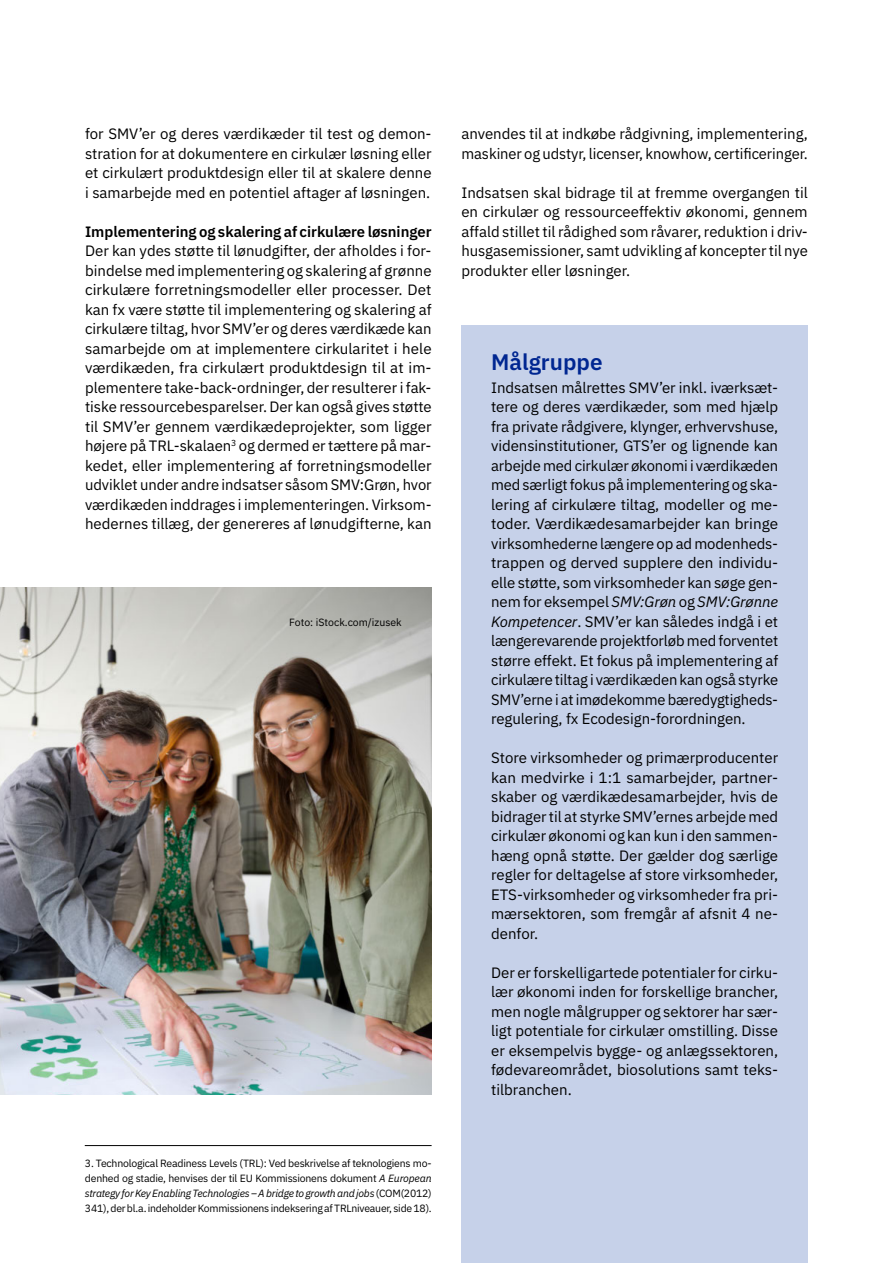
<style>
.page{position:relative;width:893px;height:1263px;background:#fff}
.page>*{position:absolute;margin:0;border:0;box-sizing:border-box;transform-origin:0 0}
.t1{font:600 22.5px "IBM Plex Sans";color:#002691}
.t2{font:15px/19.5px "IBM Plex Sans";color:#000}
.t3{font:600 15px "IBM Plex Sans";color:#000}
.t4{font:10.5px/15px "IBM Plex Sans";letter-spacing:-.02em;color:#000;text-align:justify}
.t5{font:10.5px "IBM Plex Sans";color:#000}
.s1{font-style:italic}
</style>
<div class="page">
<hr style="left:85px;top:1145px;width:347px;height:1px;background:#000">
<div style="left:461px;top:326px;width:347px;height:937px;background:#c6d1e9"></div>
<img style="left:0;top:588px;width:432px;height:507px">
<p class="t2" style="left:85px;top:123px;width:348px;text-align:justify">for SMV’er og deres værdikæder til test og demon&shy;stration for at dokumentere en cirkulær løsning eller et cirkulært produktdesign eller til at skalere denne i samarbejde med en potentiel aftager af løsningen.</p>
<h2 class="t3" style="left:85px;top:220px;width:348px">Implementering og skalering af cirkulære løsninger</h2>
<p class="t2" style="left:85px;top:240px;width:348px;text-align:justify">Der kan ydes støtte til lønudgifter, der afholdes i for&shy;bindelse med implementering og skalering af grønne cirkulære forretningsmodeller eller processer. Det kan fx være støtte til implementering og skalering af cirkulære tiltag, hvor SMV’er og deres værdikæde kan samarbejde om at implementere cirkularitet i hele værdikæden, fra cirkulært produktdesign til at im&shy;plementere take-back-ordninger, der resulterer i fak&shy;tiske ressourcebesparelser. Der kan også gives støtte til SMV’er gennem værdikædeprojekter, som ligger højere på TRL-skalaen<sup>3</sup> og dermed er tættere på mar&shy;kedet, eller implementering af forretningsmodeller udviklet under andre indsatser såsom SMV:Grøn, hvor værdikæden inddrages i implementeringen. Virksom&shy;hedernes tillæg, der genereres af lønudgifterne, kan</p>
<p class="t5" style="left:289px;top:614px;width:114px">Foto: iStock.com/izusek</p>
<p class="t4" style="left:85px;top:1155px;width:348px">3. Technological Readiness Levels (TRL): Ved beskrivelse af teknologiens mo-</p>
<p class="t4" style="left:85px;top:1170px;width:348px">denhed og stadie, henvises der til EU Kommissionens dokument <span class="s1">A European strategy for Key Enabling Technologies – A bridge to growth and jobs</span> (COM(2012)<br>341), der bl.a. indeholder Kommissionens indeksering af TRLniveauer, side 18).</p>
<p class="t2" style="left:461px;top:123px;width:348px">anvendes til at indkøbe rådgivning, implementering, maskiner og udstyr, licenser, knowhow, certificeringer.</p>
<p class="t2" style="left:461px;top:181px;width:348px">Indsatsen skal bidrage til at fremme overgangen til en cirkulær og ressourceeffektiv økonomi, gennem</p>
<p class="t2" style="left:461px;top:240px;width:348px">husgasemissioner, samt udvikling af koncepter til nye produkter eller løsninger.</p>
<p class="t2" style="left:461px;top:220px;width:348px">affald stillet til rådighed som råvarer, reduktion i driv-</p>
<h2 class="t1" style="left:491px;top:345px;width:113px">Målgruppe</h2>
<p class="t2" style="left:491px;top:396px;width:289px;text-align:justify">tere og deres værdikæder, som med hjælp fra private rådgivere, klynger, erhvervs huse, vidensinstitutioner, GTS’er og lignende kan arbejde med cirkulær økonomi i værdikæden</p>
<p class="t2" style="left:491px;top:376px;width:289px">Indsatsen målrettes SMV’er inkl. iværksæt-</p>
<p class="t2" style="left:491px;top:474px;width:289px">med særligt fokus på implementering og ska&shy;lering af cirkulære tiltag, modeller og me-</p>
<p class="t2" style="left:491px;top:532px;width:289px;text-align:justify">virksomhederne længere op ad modenheds&shy;trappen og derved supplere den individu&shy;elle støtte, som virksomheder kan søge gen-</p>
<p class="t2" style="left:491px;top:513px;width:288px">toder. Værdikædesamarbejder kan bringe</p>
<p class="t2" style="left:491px;top:591px;width:289px;text-align:justify">nem for eksempel <span class="s1">SMV:Grøn</span> og <span class="s1">SMV:Grønne Kompetencer</span>. SMV’er kan således indgå i et længerevarende projektforløb med forventet større effekt. Et fokus på implementering af cirkulære tiltag i værdikæden kan også styrke</p>
<p class="t2" style="left:491px;top:708px;width:256px">regulering, fx Ecodesign-forordningen.</p>
<p class="t2" style="left:491px;top:747px;width:289px">Store virksomheder og primærproducenter</p>
<p class="t2" style="left:491px;top:786px;width:289px">skaber og værdikædesamarbejder, hvis de bi drager til at styrke SMV’ernes arbejde med</p>
<p class="t2" style="left:491px;top:844px;width:289px">hæng opnå støtte. Der gælder dog særlige regler for deltagelse af store virksomheder,</p>
<p class="t2" style="left:491px;top:688px;width:289px">SMV’erne i at imødekomme bæredygtigheds-</p>
<p class="t2" style="left:491px;top:766px;width:289px">kan medvirke i 1:1 samarbejder, partner-</p>
<p class="t2" style="left:491px;top:825px;width:289px">cirkulær økonomi og kan kun i den sammen-</p>
<p class="t2" style="left:491px;top:883px;width:289px">ETS-virksomheder og virksomheder fra pri&shy;mærsektoren, som fremgår af afsnit 4 ne-</p>
<p class="t2" style="left:491px;top:922px;width:49px">denfor.</p>
<p class="t2" style="left:491px;top:961px;width:289px">Der er forskelligartede potentialer for cirku-</p>
<p class="t2" style="left:491px;top:1000px;width:289px">men nogle målgrupper og sektorer har sær-</p>
<p class="t2" style="left:491px;top:981px;width:289px">lær økonomi inden for forskellige brancher,</p>
<p class="t2" style="left:491px;top:1020px;width:289px">ligt potentiale for cirkulær omstilling. Disse er eksempelvis bygge- og anlægssektoren,</p>
<p class="t2" style="left:491px;top:1078px;width:82px">tilbranchen.</p>
<p class="t2" style="left:491px;top:1059px;width:289px">fødevareområdet, biosolutions samt teks-</p>
</div>
